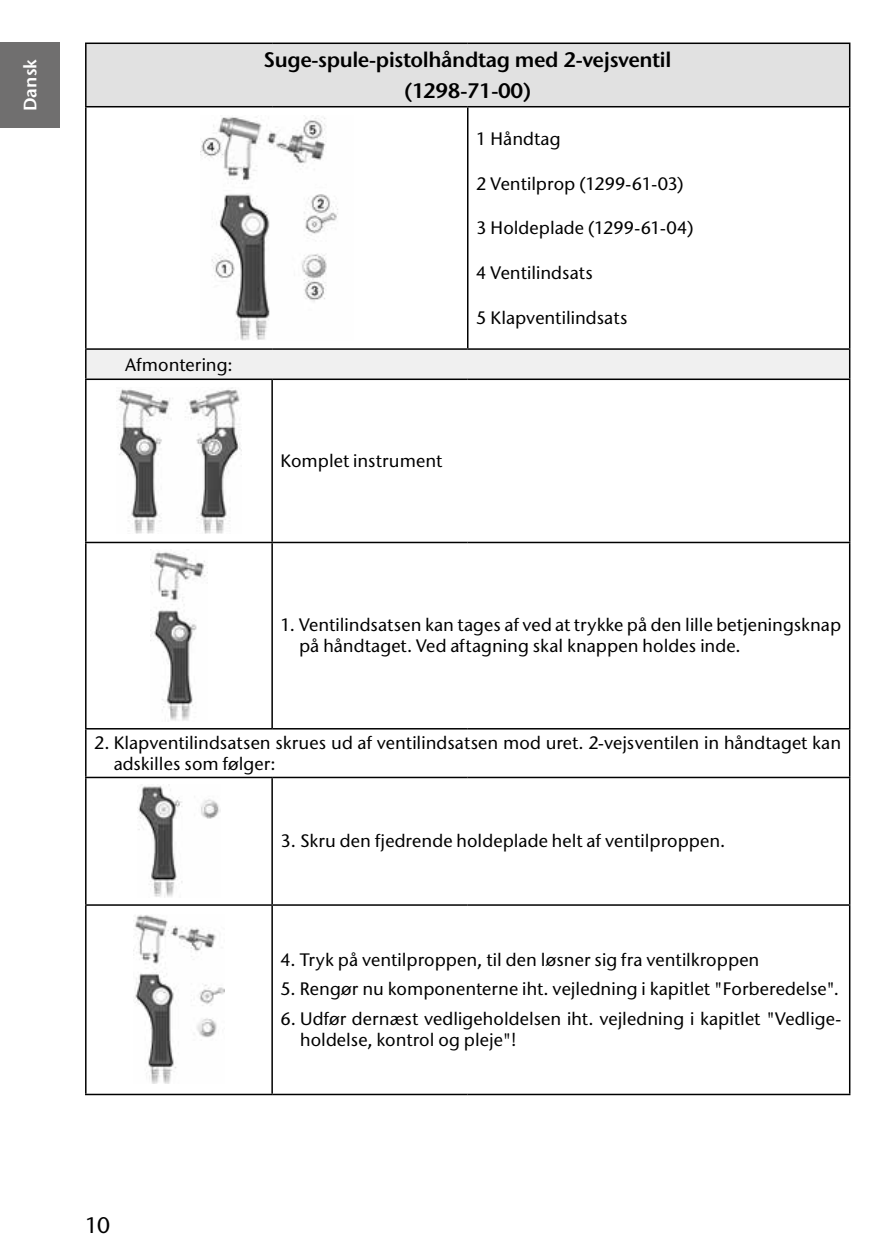
<style>
.page{position:relative;width:893px;height:1259px;background:#fff}
.page>*{position:absolute;margin:0;border:0;box-sizing:border-box;transform-origin:0 0}
.t1{font:500 22.5px "Stone Sans ITC Pro";color:#000}
.t2{font:600 21px/30.9px "Stone Sans ITC Pro";letter-spacing:-.02em;color:#000;text-align:center}
.t3{font:500 18px/21px "Stone Sans ITC Pro";letter-spacing:.005em;color:#000}
.t4{font:600 18px "Stone Sans ITC Pro";color:#fff}
</style>
<div class="page">
<div style="left:0;top:43px;width:60px;height:85px;background:#706f6f"></div>
<div style="left:86px;top:43px;width:764px;height:64px;background:#e1e1e1"></div>
<hr style="left:849px;top:44px;width:1px;height:62px;background:#000">
<hr style="left:849px;top:729px;width:1px;height:47px;background:#000">
<hr style="left:85px;top:380px;width:2px;height:162px;background:#000">
<hr style="left:849px;top:380px;width:1px;height:162px;background:#000">
<hr style="left:85px;top:543px;width:2px;height:185px;background:#000">
<hr style="left:849px;top:543px;width:1px;height:185px;background:#000">
<hr style="left:85px;top:778px;width:2px;height:126px;background:#000">
<hr style="left:849px;top:778px;width:1px;height:126px;background:#000">
<hr style="left:85px;top:905px;width:2px;height:188px;background:#000">
<hr style="left:849px;top:905px;width:1px;height:188px;background:#000">
<hr style="left:85px;top:43px;width:187px;height:1px;background:#000">
<hr style="left:85px;top:44px;width:2px;height:62px;background:#000">
<hr style="left:272px;top:43px;width:196px;height:1px;background:#000">
<hr style="left:468px;top:43px;width:382px;height:1px;background:#000">
<hr style="left:85px;top:106px;width:187px;height:1px;background:#000">
<hr style="left:272px;top:106px;width:196px;height:1px;background:#000">
<hr style="left:468px;top:106px;width:382px;height:1px;background:#000">
<hr style="left:85px;top:728px;width:187px;height:1px;background:#000">
<hr style="left:85px;top:729px;width:2px;height:47px;background:#000">
<hr style="left:272px;top:728px;width:196px;height:1px;background:#000">
<hr style="left:468px;top:728px;width:382px;height:1px;background:#000">
<hr style="left:85px;top:776px;width:187px;height:2px;background:#000">
<hr style="left:272px;top:776px;width:196px;height:2px;background:#000">
<hr style="left:468px;top:776px;width:382px;height:2px;background:#000">
<hr style="left:85px;top:107px;width:2px;height:241px;background:#000">
<hr style="left:467px;top:107px;width:1px;height:241px;background:#000">
<hr style="left:849px;top:107px;width:1px;height:241px;background:#000">
<hr style="left:85px;top:1093px;width:187px;height:2px;background:#000">
<hr style="left:272px;top:1093px;width:196px;height:2px;background:#000">
<hr style="left:468px;top:1093px;width:382px;height:2px;background:#000">
<hr style="left:85px;top:348px;width:187px;height:2px;background:#000">
<hr style="left:85px;top:350px;width:2px;height:28px;background:#000">
<hr style="left:272px;top:348px;width:196px;height:2px;background:#000">
<hr style="left:468px;top:348px;width:382px;height:2px;background:#000">
<hr style="left:85px;top:378px;width:187px;height:2px;background:#000">
<hr style="left:272px;top:378px;width:196px;height:2px;background:#000">
<hr style="left:271px;top:380px;width:2px;height:162px;background:#000">
<hr style="left:468px;top:378px;width:382px;height:2px;background:#000">
<div style="left:86px;top:349px;width:764px;height:30px;background:#f0f0f0"></div>
<hr style="left:85px;top:542px;width:187px;height:1px;background:#000">
<hr style="left:272px;top:542px;width:196px;height:1px;background:#000">
<hr style="left:271px;top:543px;width:2px;height:185px;background:#000">
<hr style="left:468px;top:542px;width:382px;height:1px;background:#000">
<hr style="left:271px;top:778px;width:2px;height:126px;background:#000">
<hr style="left:85px;top:904px;width:187px;height:1px;background:#000">
<hr style="left:272px;top:904px;width:196px;height:1px;background:#000">
<hr style="left:271px;top:905px;width:2px;height:188px;background:#000">
<hr style="left:468px;top:904px;width:382px;height:1px;background:#000">
<img style="left:200px;top:115px;width:138px;height:225px">
<img style="left:116px;top:388px;width:126px;height:146px">
<img style="left:150px;top:549px;width:58px;height:172px">
<img style="left:137px;top:784px;width:84px;height:113px">
<img style="left:133px;top:915px;width:92px;height:168px">
<p class="t4" style="left:19px;top:111px;width:54px;rotate:-90deg">Dansk</p>
<p class="t2" style="left:264px;top:44px;width:409px">Suge-spule-pistolhåndtag med 2-vejsventil (1298-71-00)</p>
<p class="t3" style="left:476px;top:129px;width:86px">1 Håndtag</p>
<p class="t3" style="left:476px;top:173px;width:209px">2 Ventilprop (1299-61-03)</p>
<p class="t3" style="left:476px;top:218px;width:219px">3 Holdeplade (1299-61-04)</p>
<p class="t3" style="left:476px;top:262px;width:118px">4 Ventilindsats</p>
<p class="t3" style="left:476px;top:307px;width:153px">5 Klapventilindsats</p>
<p class="t3" style="left:125px;top:354px;width:109px">Afmontering:</p>
<p class="t3" style="left:281px;top:450px;width:163px">Komplet instrument</p>
<p class="t3" style="left:299px;top:614px;width:544px;text-indent:-18px">1. Ventilindsatsen kan tages af ved at trykke på den lille betjeningsknap på håndtaget. Ved aftagning skal knappen holdes inde.</p>
<p class="t3" style="left:114px;top:732px;width:729px;text-indent:-19px">2. Klapventilindsatsen skrues ud af ventilindsatsen mod uret. 2-vejsventilen in håndtaget kan adskilles som følger:</p>
<p class="t3" style="left:281px;top:830px;width:446px">3. Skru den fjedrende holdeplade helt af ventilproppen.</p>
<p class="t1" style="left:85px;top:1211px;width:26px">10</p>
<p class="t3" style="left:281px;top:949px;width:480px">4. Tryk på ventilproppen, til den løsner sig fra ventilkroppen</p>
<p class="t3" style="left:281px;top:978px;width:560px">5. Rengør nu komponenterne iht. vejledning i kapitlet "Forberedelse".</p>
<p class="t3" style="left:300px;top:1008px;width:543px;text-indent:-19px">6. Udfør dernæst vedligeholdelsen iht. vejledning i kapitlet "Vedlige&shy;holdelse, kontrol og pleje"!</p>
</div>
